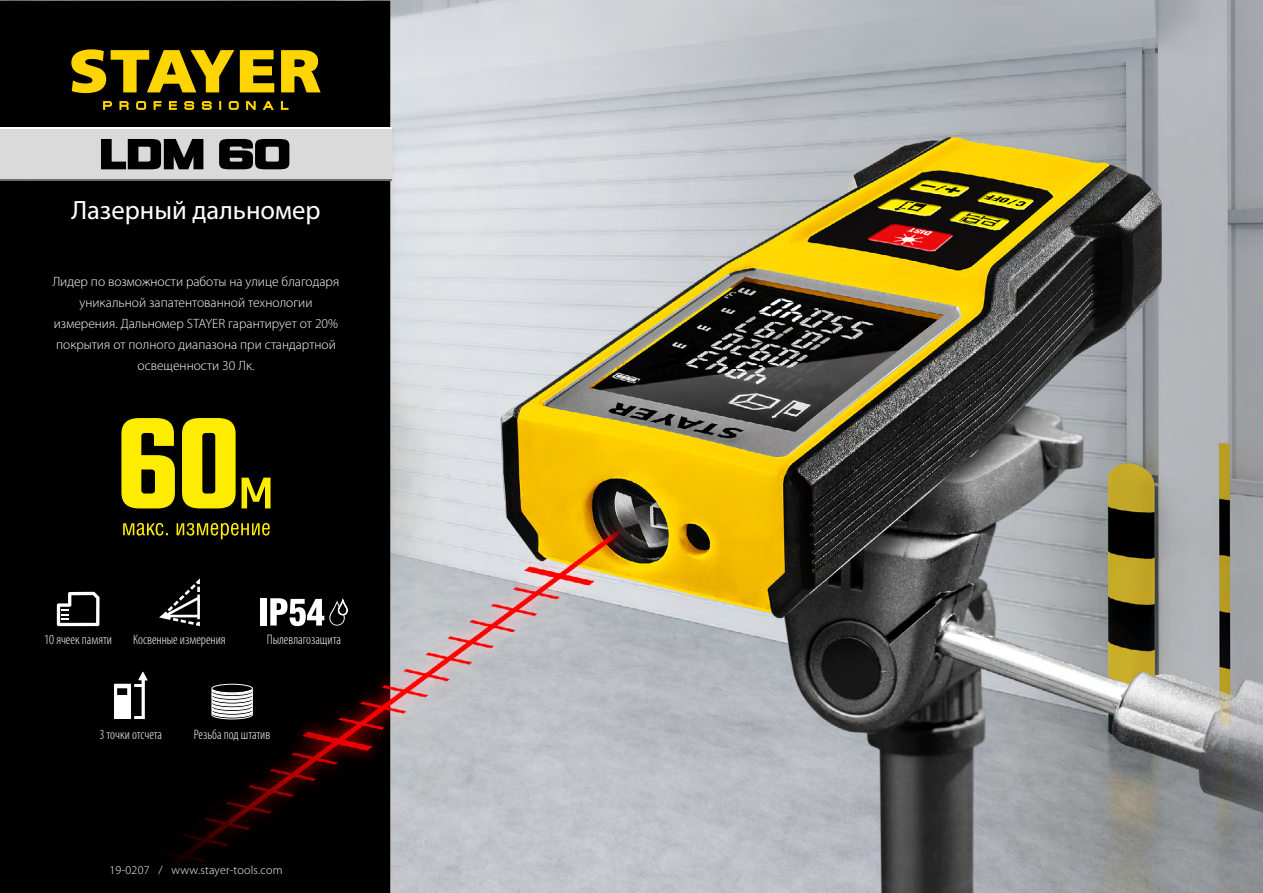
<style>
.page{position:relative;width:1263px;height:893px;background:#fff}
.page>*{position:absolute;margin:0;border:0;box-sizing:border-box;transform-origin:0 0}
.t1{font:26.55px "Myriad Pro";color:#fff}
.t2{font:300 condensed 13.8px "Myriad Pro";color:#fff}
.t3{font:300 13.5px/21px "Myriad Pro";color:#fff;text-align:center}
.t4{font:300 12px "Myriad Pro";letter-spacing:.02em;color:#fff}
</style>
<div class="page">
<img style="left:0;top:0;width:1263px;height:893px">
<svg style="left:71px;top:49px;width:251px;height:45px;background:#8c7400"></svg>
<svg style="left:136px;top:101px;width:10px;height:9px"></svg>
<svg style="left:154px;top:101px;width:7px;height:9px"></svg>
<svg style="left:120px;top:101px;width:9px;height:9px"></svg>
<svg style="left:103px;top:101px;width:9px;height:9px"></svg>
<svg style="left:246px;top:101px;width:9px;height:9px"></svg>
<svg style="left:229px;top:101px;width:10px;height:9px"></svg>
<svg style="left:169px;top:101px;width:8px;height:9px"></svg>
<svg style="left:263px;top:101px;width:10px;height:10px"></svg>
<svg style="left:219px;top:101px;width:2px;height:9px"></svg>
<svg style="left:202px;top:101px;width:10px;height:9px"></svg>
<svg style="left:184px;top:101px;width:10px;height:9px"></svg>
<svg style="left:281px;top:101px;width:7px;height:9px"></svg>
<div style="left:0;top:127px;width:391px;height:53px;background:#dadada"></div>
<hr style="left:0;top:127px;width:391px;height:2px;background:#fff">
<hr style="left:0;top:180px;width:391px;height:1px;background:#706f6f">
<svg style="left:101px;top:139px;width:102px;height:30px"></svg>
<svg style="left:219px;top:139px;width:70px;height:30px"></svg>
<svg style="left:121px;top:418px;width:54px;height:90px;background:#c5b700"></svg>
<svg style="left:182px;top:418px;width:54px;height:90px;background:#cbbc00"></svg>
<svg style="left:242px;top:478px;width:29px;height:30px"></svg>
<svg style="left:123px;top:523px;width:45px;height:13px"></svg>
<svg style="left:177px;top:523px;width:93px;height:16px"></svg>
<svg style="left:114px;top:672px;width:34px;height:47px"></svg>
<svg style="left:212px;top:710px;width:40px;height:9px"></svg>
<div style="left:212px;top:710px;width:41px;height:9px;border:1px solid #fff;border-radius:50%"></div>
<div style="left:212px;top:708px;width:40px;height:9px;background:#fff;border-radius:50%"></div>
<div style="left:212px;top:708px;width:41px;height:9px;border:1px solid #fff;border-radius:50%"></div>
<svg style="left:212px;top:707px;width:40px;height:8px"></svg>
<div style="left:212px;top:706px;width:41px;height:9px;border:1px solid #fff;border-radius:50%"></div>
<svg style="left:212px;top:705px;width:40px;height:8px"></svg>
<div style="left:212px;top:705px;width:41px;height:8px;border:1px solid #fff;border-radius:50%"></div>
<svg style="left:212px;top:703px;width:40px;height:8px"></svg>
<div style="left:212px;top:703px;width:41px;height:9px;border:1px solid #fff;border-radius:50%"></div>
<div style="left:212px;top:701px;width:40px;height:9px;background:#fff;border-radius:50%"></div>
<div style="left:212px;top:701px;width:41px;height:9px;border:1px solid #fff;border-radius:50%"></div>
<svg style="left:212px;top:699px;width:40px;height:9px"></svg>
<div style="left:212px;top:699px;width:41px;height:9px;border:1px solid #fff;border-radius:50%"></div>
<div style="left:212px;top:697px;width:40px;height:9px;background:#f8f8f8;border-radius:50%"></div>
<div style="left:212px;top:697px;width:41px;height:9px;border:1px solid #fff;border-radius:50%"></div>
<svg style="left:212px;top:695px;width:40px;height:9px"></svg>
<div style="left:212px;top:695px;width:41px;height:9px;border:1px solid #fff;border-radius:50%"></div>
<svg style="left:212px;top:693px;width:40px;height:9px"></svg>
<div style="left:212px;top:693px;width:41px;height:9px;border:1px solid #fff;border-radius:50%"></div>
<svg style="left:212px;top:692px;width:40px;height:8px"></svg>
<div style="left:212px;top:691px;width:41px;height:9px;border:1px solid #fff;border-radius:50%"></div>
<div style="left:212px;top:690px;width:40px;height:8px;background:#fff;border-radius:50%"></div>
<div style="left:212px;top:690px;width:41px;height:9px;border:1px solid #fff;border-radius:50%"></div>
<svg style="left:212px;top:688px;width:40px;height:9px"></svg>
<div style="left:212px;top:688px;width:41px;height:9px;border:1px solid #fff;border-radius:50%"></div>
<div style="left:212px;top:686px;width:40px;height:9px;background:#fff;border-radius:50%"></div>
<div style="left:212px;top:686px;width:41px;height:9px;border:1px solid #fff;border-radius:50%"></div>
<div style="left:212px;top:684px;width:40px;height:9px;background:#000;border-radius:50%"></div>
<div style="left:212px;top:684px;width:41px;height:9px;border:1px solid #fff;border-radius:50%"></div>
<svg style="left:159px;top:578px;width:41px;height:48px;background:#363636"></svg>
<svg style="left:57px;top:592px;width:43px;height:34px"></svg>
<div style="left:260px;top:598px;width:7px;height:27px;background:#fff"></div>
<svg style="left:270px;top:598px;width:78px;height:28px"></svg>
<h1 class="t1" style="left:71px;top:193px;width:251px">Лазерный дальномер</h1>
<p class="t3" style="left:53px;top:271px;width:288px">Лидер по возможности работы на улице благодаря уникальной запатентованной технологии измерения. Дальномер STAYER гарантирует от 20% покрытия от полного диапазона при стандартной освещенности 30 Лк.</p>
<p class="t2" style="left:44px;top:632px;width:69px">10 ячеек памяти</p>
<p class="t2" style="left:133px;top:632px;width:94px">Косвенные измерения</p>
<p class="t2" style="left:267px;top:632px;width:76px">Пылевлагозащита</p>
<p class="t2" style="left:100px;top:727px;width:64px">3 точки отсчета</p>
<p class="t2" style="left:194px;top:727px;width:78px">Резьба под штатив</p>
<p class="t4" style="left:109px;top:863px;width:175px">19-0207 / www.stayer-tools.com</p>
</div>
